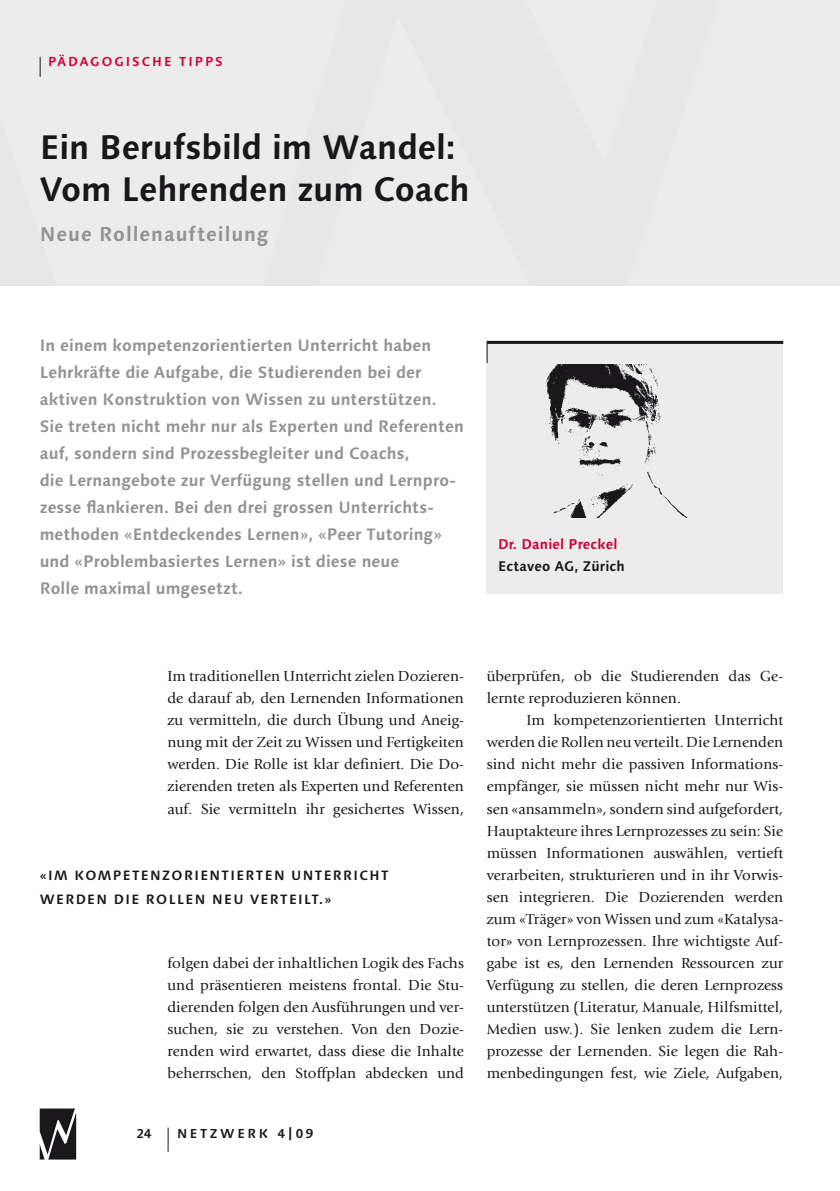
<style>
.page{position:relative;width:840px;height:1191px;background:#fff}
.page>*{position:absolute;margin:0;border:0;box-sizing:border-box;transform-origin:0 0}
.t1{font:700 34px/42px "Linotype Syntax";letter-spacing:-.005em;color:#1a171b}
.t2{font:700 20px "Linotype Syntax";letter-spacing:.045em;color:#929395}
.t3{font:700 16.4px/27px "Linotype Syntax";letter-spacing:.005em;color:#929395}
.t4{font:15.2px/22px "Giovanni";letter-spacing:.005em;color:#1a171b;text-align:justify}
.t5{font:700 14px "Linotype Syntax";color:#ce003c}
.t6{font:700 14px "Linotype Syntax";letter-spacing:.01em;color:#1a171b}
.t7{font:700 13.6px "Linotype Syntax";letter-spacing:.1em;color:#1a171b}
.t8{font:700 13px "Linotype Syntax";letter-spacing:.15em;color:#ce003c}
.t9{font:700 13px "Linotype Syntax";letter-spacing:.2em;color:#1a171b}
</style>
<div class="page">
<svg style="left:167px;top:1127px;width:1px;height:24px"></svg>
<svg style="left:40px;top:1108px;width:36px;height:51px;background:#464347"></svg>
<div style="left:0;top:0;width:839px;height:285px;background:#ececed"></div>
<svg style="left:40px;top:57px;width:1px;height:20px"></svg>
<div style="left:486px;top:341px;width:296px;height:252px;background:#ececed"></div>
<hr style="left:487px;top:341px;width:295px;height:3px;background:#1a171b">
<img style="left:546px;top:364px;width:141px;height:153px">
<svg style="left:486px;top:341px;width:1px;height:22px"></svg>
<p class="t8" style="left:48px;top:53px;width:176px">pädag ogi sch e ti pps</p>
<h1 class="t1" style="left:40px;top:126px;width:431px">E in Berufsbild im Wandel:<br>Vom Lehrenden zum Coach</h1>
<h2 class="t2" style="left:40px;top:222px;width:230px">Neue Rollenaufteilung</h2>
<p class="t3" style="left:40px;top:332px;width:425px">In einem kompetenzorientierten U nterricht haben Lehrkräfte die Aufgabe, die Studierenden bei der aktiven Konstruktion von Wissen zu unterstützen.<br>Sie treten nicht mehr nur als Experten und Referenten auf, sondern sind Prozessbegleiter und Coachs,<br>die Lernangebote zur Verfügung stellen und Lernpro&shy;zesse flankieren. Bei den drei grossen U nterrichts&shy;methoden «E ntdeckendes Lernen», «Peer Tutoring» und «Problembasiertes Lernen» ist diese neue<br>Rolle maximal umgesetzt.</p>
<p class="t5" style="left:497px;top:536px;width:121px">Dr. Daniel Preckel</p>
<p class="t6" style="left:497px;top:558px;width:128px">E ctaveo AG, Zürich</p>
<p class="t4" style="left:167px;top:665px;width:298px">Im traditionellen Unterricht zielen Dozieren&shy;de darauf ab, den Lernenden Informationen zu vermitteln, die durch Übung und Aneig&shy;nung mit der Zeit zu Wissen und Fertigkeiten werden. Die Rolle ist klar definiert. Die Do&shy;zierenden treten als Experten und Referenten auf. Sie vermitteln ihr gesichertes Wissen,</p>
<p class="t7" style="left:40px;top:867px;width:323px">«Im kompetenzori enti erten U nterrich</p>
<p class="t7" style="left:381px;top:867px;width:9px">t</p>
<p class="t7" style="left:40px;top:891px;width:293px">werden di e Rollen neu verteilt.»</p>
<p class="t4" style="left:167px;top:951px;width:298px">folgen dabei der inhaltlichen Logik des Fachs und präsentieren meistens frontal. Die Stu&shy;dierenden folgen den Ausführungen und ver&shy;suchen, sie zu verstehen. Von den Dozie&shy;renden wird erwartet, dass diese die Inhalte beherrschen, den Stoffplan abdecken und</p>
<p class="t9" style="left:136px;top:1125px;width:34px">24 N</p>
<p class="t9" style="left:190px;top:1125px;width:125px">etzw erk 4|09</p>
<p class="t4" style="left:486px;top:665px;width:298px">überprüfen, ob die Studierenden das Ge&shy;lernte reproduzieren können.</p>
<p class="t4" style="left:486px;top:709px;width:298px;text-indent:40px">Im kompetenzorientierten Unterricht werden die Rollen neu verteilt. Die Lernenden sind nicht mehr die passiven Informations&shy;empfänger, sie müssen nicht mehr nur Wis&shy;sen «ansammeln», sondern sind aufgefordert, Hauptakteure ihres Lernprozesses zu sein: Sie müssen Informationen auswählen, vertieft verarbeiten, strukturieren und in ihr Vorwis&shy;sen integrieren. Die Dozierenden werden zum «Träger» von Wissen und zum «Katalysa&shy;tor» von Lernprozessen. Ihre wichtigste Auf&shy;gabe ist es, den Lernenden Ressourcen zur Verfügung zu stellen, die deren Lernprozess unterstützen (Literatur, Manuale, Hilfsmittel, Medien usw.). Sie lenken zudem die Lern&shy;prozesse der Lernenden. Sie legen die Rah&shy;menbedingungen fest, wie Ziele, Aufgaben,</p>
</div>
